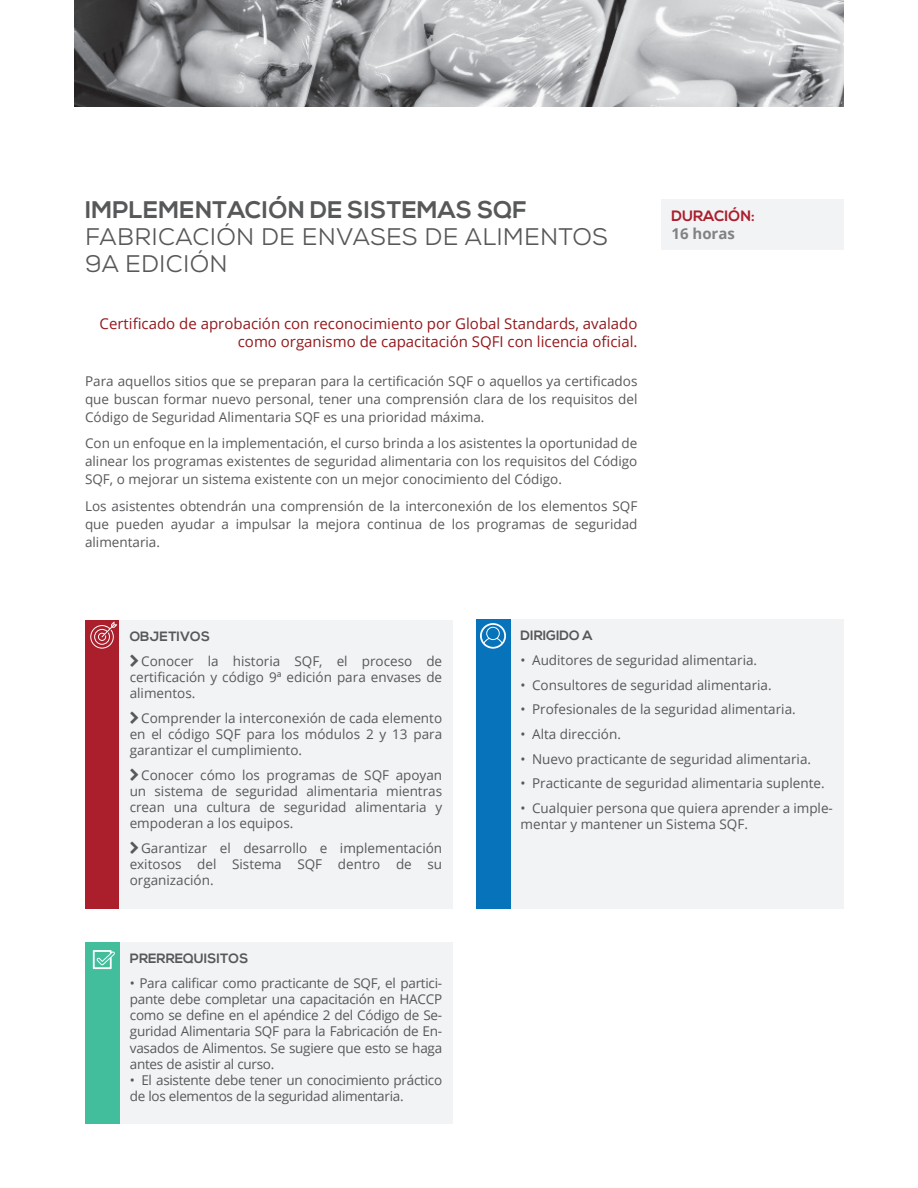
<style>
.page{position:relative;width:918px;height:1188px;background:#fff}
.page>*{position:absolute;margin:0;border:0;box-sizing:border-box;transform-origin:0 0}
.t1{font:24px "Nexa";letter-spacing:.01em;color:#57585a}
.t2{font:700 24px "Nexa";letter-spacing:.01em;color:#57585a}
.t3{font:15px/18px "Open Sans";color:#93191d;text-align:right}
.Secciones{font:700 15px "Nexa";color:#ab1e2c}
.Secciones-2{font:700 15px "Open Sans";color:#808285}
.t4{font:13.5px/16.2px "Open Sans";color:#57585a;text-align:justify}
.t5{font:13.5px/16.2px "Open Sans";letter-spacing:-.02em;color:#57585a}
.t6{font:700 13.5px "Nexa";color:#57585a}
</style>
<div class="page">
<div style="left:661px;top:199px;width:183px;height:51px;background:#f2f3f4"></div>
<img style="left:74px;top:0;width:770px;height:106px">
<div style="left:85px;top:620px;width:34px;height:289px;background:#ab1e2c"></div>
<div style="left:119px;top:620px;width:334px;height:289px;background:#f2f3f4"></div>
<svg style="left:90px;top:622px;width:27px;height:27px"></svg>
<div style="left:510px;top:619px;width:334px;height:290px;background:#f2f3f4"></div>
<div style="left:119px;top:942px;width:334px;height:182px;background:#f2f3f4"></div>
<div style="left:476px;top:619px;width:34px;height:290px;background:#0773bb"></div>
<div style="left:85px;top:942px;width:34px;height:182px;background:#43be9d"></div>
<svg style="left:480px;top:623px;width:26px;height:26px"></svg>
<svg style="left:93px;top:950px;width:22px;height:19px"></svg>
<p class="t2" style="left:85px;top:195px;width:443px">IMPLEMENTACIÓN DE SISTEMAS SQF</p>
<p class="t1" style="left:85px;top:221px;width:525px">FABRICACIÓN DE ENVASES DE ALIMENTOS</p>
<p class="t1" style="left:85px;top:248px;width:144px">9A EDICIÓN</p>
<p class="t3" style="left:100px;top:314px;width:539px">Certificado de aprobación con reconocimiento por Global Standards, avalado como organismo de capacitación SQFI con licencia oficial.</p>
<p class="t4" style="left:85px;top:371px;width:554px;line-height:18px">Para aquellos sitios que se preparan para la certificación SQF o aquellos ya certificados que buscan formar nuevo personal, tener una comprensión clara de los requisitos del Código de Seguridad Alimentaria SQF es una prioridad máxima.</p>
<p class="t4" style="left:85px;top:434px;width:554px;line-height:18px">Con un enfoque en la implementación, el curso brinda a los asistentes la oportunidad de alinear los programas existentes de seguridad alimentaria con los requisitos del Código SQF, o mejorar un sistema existente con un mejor conocimiento del Código.</p>
<p class="t4" style="left:85px;top:496px;width:554px;line-height:18px">Los asistentes obtendrán una comprensión de la interconexión de los elementos SQF que pueden ayudar a impulsar la mejora continua de los programas de seguridad alimentaria.</p>
<p class="Secciones" style="left:671px;top:208px;width:85px">DURACIÓN:</p>
<p class="Secciones-2" style="left:671px;top:223px;width:65px">16 horas</p>
<p class="t6" style="left:130px;top:628px;width:82px">OBJETIVOS</p>
<p class="t4" style="left:130px;top:652px;width:314px;text-indent:11px">Conocer la historia SQF, el proceso de certificación y código 9ª edición para envases de alimentos.</p>
<p class="t4" style="left:130px;top:709px;width:314px;text-indent:11px">Comprender la interconexión de cada elemento en el código SQF para los módulos 2 y 13 para garantizar el cumplimiento.</p>
<p class="t4" style="left:130px;top:766px;width:314px;text-indent:11px">Conocer cómo los programas de SQF apoyan un sistema de seguridad alimentaria mientras crean una cultura de seguridad alimentaria y empoderan a los equipos.</p>
<p class="t4" style="left:130px;top:840px;width:314px;text-indent:11px">Garantizar el desarrollo e implementación exitosos del Sistema SQF dentro de su organización.</p>
<p class="t6" style="left:130px;top:951px;width:120px">PRERREQUISITOS</p>
<p class="t4" style="left:130px;top:974px;width:314px">• Para calificar como practicante de SQF, el partici&shy;pante debe completar una capacitación en HACCP como se define en el apéndice 2 del Código de Se&shy;guridad Alimentaria SQF para la Fabricación de En&shy;vasados de Alimentos. Se sugiere que esto se haga antes de asistir al curso.</p>
<p class="t5" style="left:130px;top:1072px;width:314px">• El asistente debe tener un conocimiento práctico de los elementos de la seguridad alimentaria.</p>
<p class="t6" style="left:521px;top:628px;width:74px">DIRIGIDO A</p>
<p class="t4" style="left:521px;top:651px;width:238px">• Auditores de seguridad alimentaria.</p>
<p class="t4" style="left:521px;top:676px;width:253px">• Consultores de seguridad alimentaria.</p>
<p class="t4" style="left:521px;top:701px;width:277px">• Profesionales de la seguridad alimentaria.</p>
<p class="t4" style="left:521px;top:726px;width:102px">• Alta dirección.</p>
<p class="t4" style="left:521px;top:750px;width:292px">• Nuevo practicante de seguridad alimentaria.</p>
<p class="t4" style="left:521px;top:775px;width:306px">• Practicante de seguridad alimentaria suplente.</p>
<p class="t4" style="left:521px;top:800px;width:314px">• Cualquier persona que quiera aprender a imple&shy;mentar y mantener un Sistema SQF.</p>
</div>
